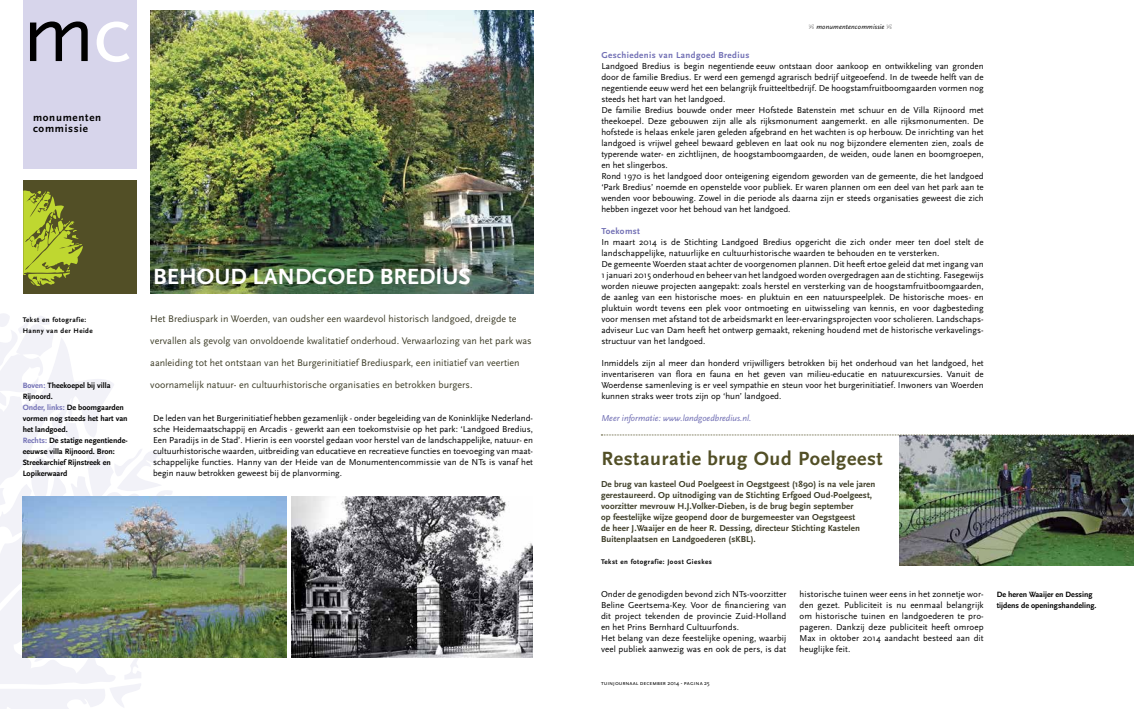
<style>
.page{position:relative;width:1134px;height:709px;background:#fff}
.page>*{position:absolute;margin:0;border:0;box-sizing:border-box;transform-origin:0 0}
.t1{font:85px "Scala Sans";color:#000}
.t2{font:700 23px "Scala Sans";color:#fff}
.t3{font:700 20px "Scala Sans";letter-spacing:.03em;color:#524f26}
.t4{font:700 11px/11px "Scala Sans";letter-spacing:.065em;color:#000}
.t5{font:10px "Scala Sans";color:#3f3e29}
.t6{font:9px/11px "Scala Sans";color:#000}
.t7{font:700 9px/11px "Scala Sans";letter-spacing:.01em;color:#3f3e29}
.t8{font:700 9px "Scala Sans";letter-spacing:.045em;color:#716fb4}
.t9{font:italic 9px "Scala Sans";color:#716fb4}
.t10{font:700 8px/11px "Scala Sans";color:#000}
.t11{font:700 7px/11px "Scala Sans";letter-spacing:.065em;color:#000}
.t12{font:italic 7px "Scala Sans";letter-spacing:.02em;color:#000}
.t13{font:6px "Scala Sans Caps";color:#000}
.s1{color:#fff}
.s2{font-family:"Type Embellishments One Let Plain";font-style:normal}
.s3{color:#716fb4}
.s4{font-family:"Scala Sans"}
</style>
<div class="page">
<div style="left:23px;top:0;width:114px;height:168px;background:#d7d5eb"></div>
<div style="left:23px;top:180px;width:114px;height:113px;background:#524f26"></div>
<svg style="left:23px;top:190px;width:60px;height:96px"></svg>
<svg style="left:0;top:314px;width:10px;height:10px"></svg>
<svg style="left:25px;top:315px;width:25px;height:9px"></svg>
<svg style="left:0;top:684px;width:141px;height:25px"></svg>
<svg style="left:0;top:324px;width:201px;height:360px"></svg>
<img style="left:23px;top:497px;width:263px;height:161px">
<img style="left:150px;top:11px;width:383px;height:282px">
<img style="left:291px;top:497px;width:242px;height:161px">
<img style="left:899px;top:436px;width:235px;height:129px">
<svg style="left:601px;top:435px;width:533px;height:1px"></svg>
<h1 class="t1" style="left:23px;top:-13px;width:110px">m<span class="s1">c</span></h1>
<p class="t12" style="left:809px;top:23px;width:85px"><span class="s2">-</span> monumentencommissie <span class="s2">-</span></p>
<p class="t8" style="left:601px;top:50px;width:149px">Geschiedenis van Landgoed Bredius</p>
<p class="t6" style="left:601px;top:61px;width:384px">Landgoed Bredius is begin negentiende eeuw ontstaan door aankoop en ontwikkeling van gronden door de familie Bredius. Er werd een gemengd agrarisch bedrijf uitgeoefend. In de tweede helft van de negentiende eeuw werd het een belangrijk fruitteeltbedrijf. De hoogstamfruitboomgaarden vormen nog steeds het hart van het landgoed.<br>De familie Bredius bouwde onder meer Hofstede Batenstein met schuur en de Villa Rijnoord met theekoepel. Deze gebouwen zijn alle als rijksmonument aangemerkt. en alle rijksmonumenten. De hofstede is helaas enkele jaren geleden afgebrand en het wachten is op herbouw. De inrichting van het landgoed is vrijwel geheel bewaard gebleven en laat ook nu nog bijzondere elementen zien, zoals de typerende water- en zichtlijnen, de hoogstamboomgaarden, de weiden, oude lanen en boomgroepen, en het slingerbos.<br>Rond 1970 is het landgoed door onteigening eigendom geworden van de gemeente, die het landgoed ‘Park Bredius’ noemde en openstelde voor publiek. Er waren plannen om een deel van het park aan te wenden voor bebouwing. Zowel in die periode als daarna zijn er steeds organisaties geweest die zich hebben ingezet voor het behoud van het landgoed.</p>
<p class="t8" style="left:601px;top:226px;width:40px">Toekomst</p>
<p class="t6" style="left:601px;top:237px;width:384px">In maart 2014 is de Stichting Landgoed Bredius opgericht die zich onder meer ten doel stelt de landschappelijke, natuurlijke en cultuurhistorische waarden te behouden en te versterken.<br>De gemeente Woerden staat achter de voorgenomen plannen. Dit heeft ertoe geleid dat met ingang van 1 januari 2015 onderhoud en beheer van het landgoed worden overgedragen aan de stichting. Fasegewijs worden nieuwe projecten aangepakt: zoals herstel en versterking van de hoogstamfruitboomgaarden, de aanleg van een historische moes- en pluktuin en een natuurspeelplek. De historische moes- en pluktuin wordt tevens een plek voor ontmoeting en uitwisseling van kennis, en voor dagbesteding voor mensen met afstand tot de arbeidsmarkt en leer-ervaringsprojecten voor scholieren. Landschaps&shy;adviseur Luc van Dam heeft het ontwerp gemaakt, rekening houdend met de historische verkavelings&shy;structuur van het landgoed.</p>
<p class="t6" style="left:601px;top:358px;width:384px;text-align:justify">Inmiddels zijn al meer dan honderd vrijwilligers betrokken bij het onderhoud van het landgoed, het inventariseren van flora en fauna en het geven van milieu-educatie en natuurexcursies. Vanuit de Woerdense samenleving is er veel sympathie en steun voor het burgerinitiatief. Inwoners van Woerden kunnen straks weer trots zijn op ‘hun’ landgoed.</p>
<p class="t9" style="left:601px;top:413px;width:152px">Meer informatie: www.landgoedbredius.nl.</p>
<p class="t4" style="left:33px;top:112px;width:70px">monumenten commissie</p>
<h2 class="t2" style="left:153px;top:264px;width:319px">BEHOUD LANDGOED BREDIUS</h2>
<p class="t5" style="left:150px;top:313px;width:368px">Het Brediuspark in Woerden, van oudsher een waardevol historisch landgoed, dreigde te</p>
<p class="t5" style="left:150px;top:335px;width:383px">vervallen als gevolg van onvoldoende kwalitatief onderhoud. Verwaarlozing van het park was</p>
<p class="t5" style="left:150px;top:357px;width:371px">aanleiding tot het ontstaan van het Burgerinitiatief Brediuspark, een initiatief van veertien</p>
<p class="t5" style="left:150px;top:379px;width:324px">voornamelijk natuur- en cultuurhistorische organisaties en betrokken burgers.</p>
<p class="t11" style="left:23px;top:314px;width:72px">Tekst en fotografie:<br>Hanny van der Heide</p>
<p class="t10" style="left:23px;top:380px;width:106px"><span class="s3">Boven:</span> Theekoepel bij villa<br>Rijnoord.<br><span class="s3">Onder, links:</span> De boomgaarden vormen nog steeds het hart van het landgoed.<br><span class="s3">Rechts:</span> De statige negentiende&shy;eeuwse villa Rijnoord. Bron:<br>Streekarchief Rijnstreek en<br>Lopikerwaard</p>
<p class="t6" style="left:153px;top:413px;width:381px;text-align:justify">De leden van het Burgerinitiatief hebben gezamenlijk - onder begeleiding van de Koninklijke Nederland&shy;sche Heidemaatschappij en Arcadis - gewerkt aan een toekomstvisie op het park: ‘Landgoed Bredius, Een Paradijs in de Stad’. Hierin is een voorstel gedaan voor herstel van de landschappelijke, natuur- en cultuurhistorische waarden, uitbreiding van educatieve en recreatieve functies en toevoeging van maat&shy;schappelijke functies. Hanny van der Heide van de Monumentencommissie van de NTs is vanaf het begin nauw betrokken geweest bij de planvorming.</p>
<h3 class="t3" style="left:601px;top:448px;width:283px">Restauratie brug Oud Poelgeest</h3>
<p class="t7" style="left:601px;top:479px;width:276px">De brug van kasteel Oud Poelgeest in Oegstgeest (1890) is na vele jaren gerestaureerd. Op uitnodiging van de Stichting Erfgoed Oud-Poelgeest, voorzitter mevrouw H.J.Volker-Dieben, is de brug begin september<br>op feestelijke wijze geopend door de burgemeester van Oegstgeest<br>de heer J.Waaijer en de heer R. Dessing, directeur Stichting Kastelen Buitenplaatsen en Landgoederen (sKBL).</p>
<p class="t11" style="left:601px;top:556px;width:113px">Tekst en fotografie: Joost Gieskes</p>
<p class="t6" style="left:601px;top:589px;width:187px">Onder de genodigden bevond zich NTs-voorzitter Beline Geertsema-Key. Voor de financiering van dit project tekenden de provincie Zuid-Holland en het Prins Bernhard Cultuurfonds.<br>Het belang van deze feestelijke opening, waarbij veel publiek aanwezig was en ook de pers, is dat</p>
<p class="t13" style="left:601px;top:680px;width:110px">tuinjournaal december <span class="s4">2014</span> - pagina <span class="s4">25</span></p>
<p class="t6" style="left:799px;top:589px;width:186px;text-align:justify">historische tuinen weer eens in het zonnetje wor&shy;den gezet. Publiciteit is nu eenmaal belangrijk om historische tuinen en landgoederen te pro&shy;pageren. Dankzij deze publiciteit heeft omroep Max in oktober 2014 aandacht besteed aan dit heuglijke feit.</p>
<p class="t10" style="left:997px;top:589px;width:101px">De heren Waaijer en Dessing tijdens de openingshandeling.</p>
</div>
